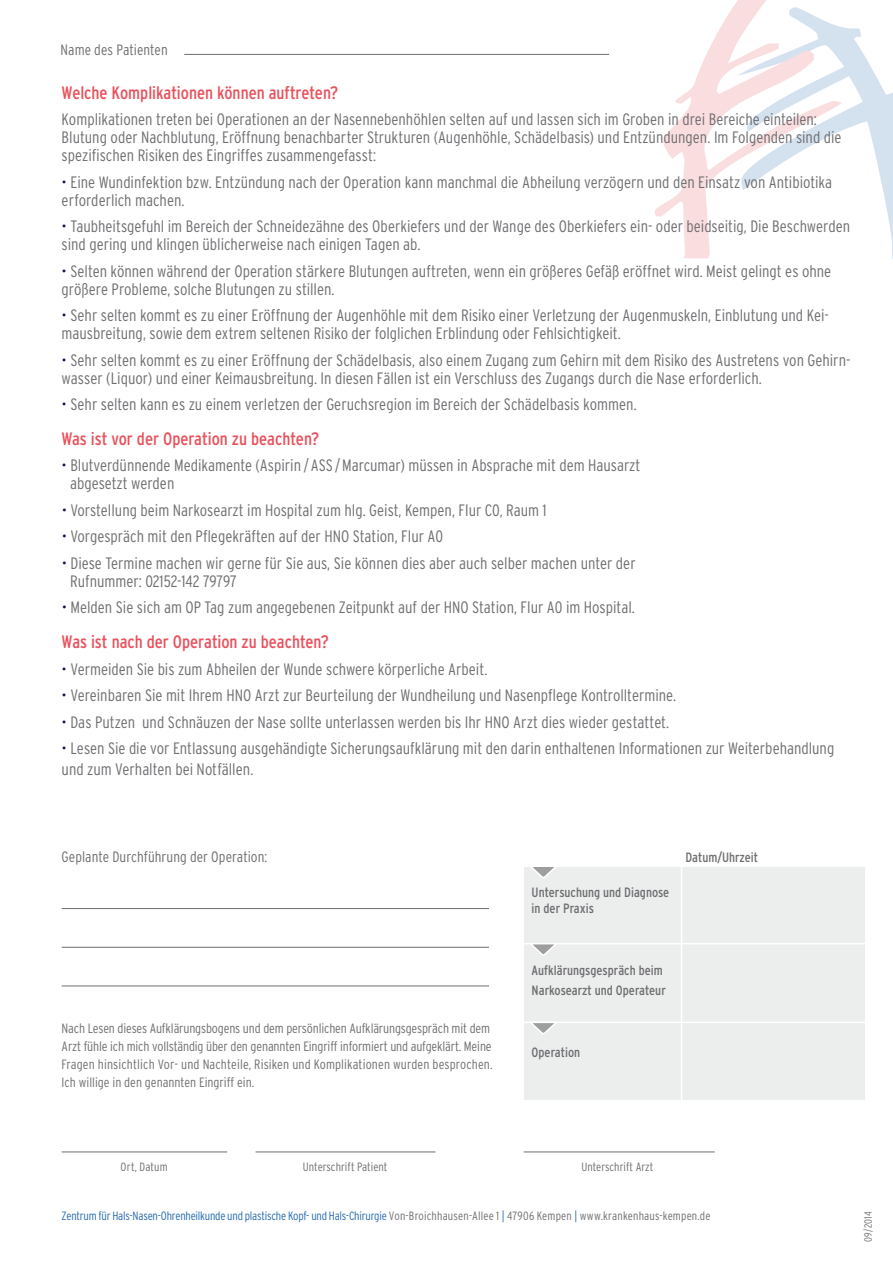
<style>
.page{position:relative;width:893px;height:1263px;background:#fff}
.page>*{position:absolute;margin:0;border:0;box-sizing:border-box;transform-origin:0 0}
.t1{font:condensed 18px "Interstate";color:#e8525d}
.t2{font:300 condensed 16.5px/18px "Interstate";color:#6f6e71}
.t3{font:300 condensed 15px "Interstate";letter-spacing:.005em;color:#6f6e71}
.t4{font:300 condensed 13.5px/18px "Interstate";letter-spacing:-.01em;color:#6f6e71}
.t5{font:condensed 13.5px/16.2px "Interstate";color:#6f6e71}
.t6{font:300 condensed 12px "Interstate";letter-spacing:-.015em;color:#256aaf}
.t7{font:300 condensed 12px "Interstate";color:#6f6e71}
.t8{font:300 condensed 10.5px "Interstate";letter-spacing:.025em;color:#6f6e71}
.s1{color:#0e1554}
.s2{color:#6f6e71}
</style>
<div class="page">
<svg style="left:842px;top:27px;width:51px;height:232px"></svg>
<svg style="left:655px;top:0;width:187px;height:258px"></svg>
<hr style="left:62px;top:1152px;width:165px;height:1px;background:#6f6e71">
<hr style="left:256px;top:1152px;width:179px;height:1px;background:#6f6e71">
<hr style="left:524px;top:1152px;width:191px;height:1px;background:#6f6e71">
<hr style="left:62px;top:908px;width:427px;height:1px;background:#6f6e71">
<hr style="left:62px;top:947px;width:427px;height:1px;background:#6f6e71">
<hr style="left:62px;top:986px;width:427px;height:1px;background:#6f6e71">
<div style="left:524px;top:866px;width:340px;height:234px;background:#eceded"></div>
<hr style="left:524px;top:943px;width:369px;height:1px;background:#fff">
<svg style="left:530px;top:944px;width:26px;height:12px"></svg>
<hr style="left:524px;top:865px;width:369px;height:2px;background:#fff">
<svg style="left:531px;top:867px;width:25px;height:11px"></svg>
<hr style="left:524px;top:1021px;width:369px;height:2px;background:#fff">
<svg style="left:529px;top:1021px;width:28px;height:13px"></svg>
<hr style="left:681px;top:866px;width:1px;height:234px;background:#fff">
<hr style="left:184px;top:54px;width:425px;height:1px;background:#6f6e71">
<p class="t3" style="left:61px;top:41px;width:109px">Name des Patienten</p>
<p class="t1" style="left:62px;top:82px;width:278px">Welche Komplikationen können auftreten?</p>
<p class="t2" style="left:62px;top:110px;width:781px">Komplikationen treten bei Operationen an der Nasennebenhöhlen selten auf und lassen sich im Groben in drei Bereiche einteilen:<br>Blutung oder Nachblutung, Eröffnung benachbarter Strukturen (Augenhöhle, Schädelbasis) und Entzündungen. Im Folgenden sind die spezifischen Risiken des Eingriffes zusammengefasst:</p>
<p class="t2" style="left:62px;top:173px;width:772px"><span class="s1">•</span> Eine Wundinfektion bzw. Entzündung nach der Operation kann manchmal die Abheilung verzögern und den Einsatz von Antibiotika erforderlich machen.</p>
<p class="t2" style="left:62px;top:217px;width:790px"><span class="s1">•</span> Taubheitsgefuhl im Bereich der Schneidezähne des Oberkiefers und der Wange des Oberkiefers ein- oder beidseitig, Die Beschwerden sind gering und klingen üblicherweise nach einigen Tagen ab.</p>
<p class="t2" style="left:62px;top:262px;width:771px"><span class="s1">•</span> Selten können während der Operation stärkere Blutungen auftreten, wenn ein größeres Gefäß eröffnet wird. Meist gelingt es ohne größere Probleme, solche Blutungen zu stillen.</p>
<p class="t2" style="left:62px;top:306px;width:769px"><span class="s1">•</span> Sehr selten kommt es zu einer Eröffnung der Augenhöhle mit dem Risiko einer Verletzung der Augenmuskeln, Einblutung und Kei&shy;mausbreitung, sowie dem extrem seltenen Risiko der folglichen Erblindung oder Fehlsichtigkeit.</p>
<p class="t2" style="left:62px;top:351px;width:790px"><span class="s1">•</span> Sehr selten kommt es zu einer Eröffnung der Schädelbasis, also einem Zugang zum Gehirn mit dem Risiko des Austretens von Gehirn&shy;wasser (Liquor) und einer Keimausbreitung. In diesen Fällen ist ein Verschluss des Zugangs durch die Nase erforderlich.</p>
<p class="t2" style="left:62px;top:395px;width:577px"><span class="s1">•</span> Sehr selten kann es zu einem verletzen der Geruchsregion im Bereich der Schädelbasis kommen.</p>
<p class="t1" style="left:62px;top:428px;width:259px">Was ist vor der Operation zu beachten?</p>
<p class="t2" style="left:70px;top:456px;width:572px;text-indent:-9px"><span class="s1">•</span> Blutverdünnende Medikamente (Aspirin / ASS /Marcumar) müssen in Absprache mit dem Hausarzt abgesetzt werden</p>
<p class="t2" style="left:62px;top:501px;width:486px"><span class="s1">•</span> Vorstellung beim Narkosearzt im Hospital zum hlg. Geist, Kempen, Flur C0, Raum 1</p>
<p class="t2" style="left:62px;top:527px;width:383px"><span class="s1">•</span> Vorgespräch mit den Pflegekräften auf der HNO Station, Flur A0</p>
<p class="t2" style="left:70px;top:554px;width:567px;text-indent:-8px"><span class="s1">•</span> Diese Termine machen wir gerne für Sie aus, Sie können dies aber auch selber machen unter der<br>Rufnummer: 02152-142 79797</p>
<p class="t2" style="left:62px;top:598px;width:575px"><span class="s1">•</span> Melden Sie sich am OP Tag zum angegebenen Zeitpunkt auf der HNO Station, Flur A0 im Hospital.</p>
<p class="t1" style="left:62px;top:632px;width:269px">Was ist nach der Operation zu beachten?</p>
<p class="t2" style="left:62px;top:660px;width:427px"><span class="s1">•</span> Vermeiden Sie bis zum Abheilen der Wunde schwere körperliche Arbeit.</p>
<p class="t2" style="left:62px;top:686px;width:616px"><span class="s1">•</span> Vereinbaren Sie mit Ihrem HNO Arzt zur Beurteilung der Wundheilung und Nasenpflege Kontrolltermine.</p>
<p class="t2" style="left:62px;top:713px;width:609px"><span class="s1">•</span> Das Putzen und Schnäuzen der Nase sollte unterlassen werden bis Ihr HNO Arzt dies wieder gestattet.</p>
<p class="t2" style="left:62px;top:738px;width:774px;line-height:21px"><span class="s1">•</span> Lesen Sie die vor Entlassung ausgehändigte Sicherungsaufklärung mit den darin enthaltenen Informationen zur Weiterbehandlung und zum Verhalten bei Notfällen.</p>
<p class="t3" style="left:62px;top:848px;width:207px">Geplante Durchführung der Operation:</p>
<p class="t4" style="left:62px;top:1019px;width:432px">Nach Lesen dieses Aufklärungsbogens und dem persönlichen Aufklärungsgespräch mit dem Arzt fühle ich mich vollständig über den genannten Eingriff informiert und aufgeklärt. Meine Fragen hinsichtlich Vor- und Nachteile, Risiken und Komplikationen wurden besprochen.<br>Ich willige in den genannten Eingriff ein.</p>
<p class="t5" style="left:532px;top:884px;width:139px">Untersuchung und Diagnose in der Praxis</p>
<p class="t5" style="left:685px;top:848px;width:74px">Datum/Uhrzeit</p>
<p class="t5" style="left:532px;top:960px;width:136px;line-height:20.4px">Aufklärungsgespräch beim<br>Narkosearzt und Operateur</p>
<p class="t5" style="left:532px;top:1044px;width:50px">Operation</p>
<p class="t7" style="left:121px;top:1160px;width:49px">Ort, Datum</p>
<p class="t7" style="left:303px;top:1160px;width:86px">Unterschrift Patient</p>
<p class="t7" style="left:581px;top:1160px;width:73px">Unterschrift Arzt</p>
<p class="t6" style="left:62px;top:1209px;width:650px">Zentrum für Hals-Nasen-Ohrenheilkunde und plastische Kopf- und Hals-Chirurgie <span class="s2">Von-Broichhausen-Allee 1</span> | <span class="s2">47906 Kempen</span> | <span class="s2">www.krankenhaus-kempen.de</span></p>
<p class="t8" style="left:862px;top:1242px;width:32px;rotate:-90deg">09/2014</p>
</div>
